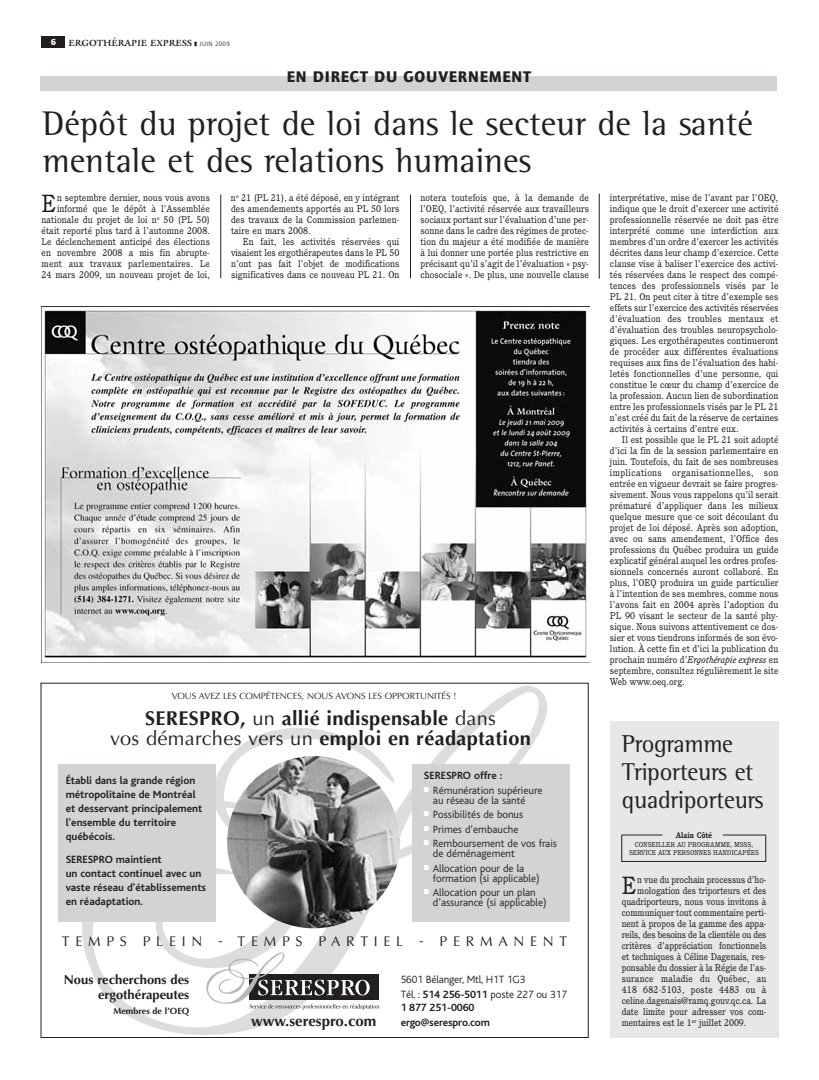
<style>
.page{position:relative;width:819px;height:1080px;background:#fff}
.page>*{position:absolute;margin:0;border:0;box-sizing:border-box;transform-origin:0 0}
.t1{font:35px/37px "Rotis Semi Serif";color:#231f20}
.t2{font:25px/28px "Rotis Semi Serif";letter-spacing:-.01em;color:#231f20}
.t3{font:24.2px "Cushing";color:#231f20}
.t4{font:700 20px/20px "Optima";letter-spacing:.015em;color:#231f20;text-align:center}
.t5{font:900 16px "Quay Itc T";letter-spacing:.055em;color:#231f20}
.t6{font:700 15px "Optima";color:#231f20}
.t7{font:14px "Optima";letter-spacing:.41em;color:#231f20}
.t8{font:700 13px/15px "Optima";color:#231f20;text-align:right}
.t9{font:300 11px/10px "Bliss";color:#231f20}
.t10{font:700 11px/14px "Bliss";color:#231f20}
.t11{font:9.5px/11px "Cushing";letter-spacing:.005em;color:#231f20;text-align:justify}
.t12{font:9.5px "Cushing";letter-spacing:-.015em;color:#231f20}
.t13{font:9px "Optima";color:#231f20}
.t14{font:700 9px "Air";letter-spacing:-.005em;color:#231f20}
.t15{font:700 9px "Optima";color:#231f20}
.t16{font:900 9px "Quay Itc T";color:#fff}
.t17{font:700 8px "Cushing";letter-spacing:-.005em;color:#231f20}
.t18{font:7px/8.5px "Cushing";letter-spacing:-.005em;color:#231f20;text-align:center}
.s1{font-family:"Universal Newswith Comm Pi";font-weight:400}
.s2{font-family:"Quay Itc T";font-weight:400;font-size:6.5px}
.s3{font-style:italic}
.s4{font-weight:400}
.s5{font-weight:700}
</style>
<div class="page">
<div style="left:42px;top:36px;width:24px;height:12px;background:#231f20"></div>
<div style="left:40px;top:76px;width:738px;height:15px;background:#d1d3d4"></div>
<hr style="left:220px;top:195px;width:1px;height:83px;background:#231f20">
<hr style="left:410px;top:195px;width:1px;height:83px;background:#231f20">
<hr style="left:599px;top:194px;width:1px;height:85px;background:#231f20">
<img style="left:41px;top:307px;width:548px;height:356px">
<svg style="left:82px;top:686px;width:465px;height:349px"></svg>
<div style="left:58px;top:764px;width:158px;height:158px;background:#d1d3d4"></div>
<div style="left:412px;top:764px;width:157px;height:158px;background:#d1d3d4"></div>
<img style="left:227px;top:756px;width:173px;height:172px;border-radius:50%">
<svg style="left:206px;top:952px;width:173px;height:58px"></svg>
<div style="left:610px;top:721px;width:168px;height:317px;background:#e6e7e8"></div>
<hr style="left:622px;top:861px;width:144px;height:1px;background:#231f20">
<svg style="left:622px;top:836px;width:1px;height:25px"></svg>
<hr style="left:622px;top:835px;width:41px;height:1px;background:#231f20">
<svg style="left:766px;top:835px;width:1px;height:27px"></svg>
<hr style="left:723px;top:835px;width:43px;height:1px;background:#231f20">
<p class="t16" style="left:51px;top:38px;width:7px">6</p>
<p class="t14" style="left:68px;top:40px;width:163px">ERGOTHÉRAPIE EXPRESS <span class="s1">-</span> <span class="s2">JUIN 2009</span></p>
<h3 class="t5" style="left:287px;top:71px;width:246px">EN DIRECT DU GOUVERNEMENT</h3>
<h1 class="t1" style="left:42px;top:108px;width:712px">Dépôt du projet de loi dans le secteur de la santé mentale et des relations humaines</h1>
<p class="t11" style="left:41px;top:193px;width:170px;text-align:right">n septembre dernier, nous vous avons informé que le dépôt à l’Assemblée nationale du projet de loi n<sup>o</sup> 50 (PL 50) était reporté plus tard à l’automne 2008.<br>Le déclenchement anticipé des élections en novembre 2008 a mis fin abrupte&shy;ment aux travaux parlementaires. Le 24 mars 2009, un nouveau projet de loi,</p>
<p class="t11" style="left:231px;top:193px;width:170px">n<sup>o</sup> 21 (PL 21), a été déposé, en y intégrant des amendements apportés au PL 50 lors des travaux de la Commission parlemen&shy;taire en mars 2008.</p>
<h3 class="t3" style="left:42px;top:194px;width:16px">E</h3>
<p class="t11" style="left:231px;top:237px;width:170px;text-indent:12px">En fait, les activités réservées qui visaient les ergothérapeutes dans le PL 50 n’ont pas fait l’objet de modifications significatives dans ce nouveau PL 21. On</p>
<p class="t11" style="left:421px;top:193px;width:170px">notera toutefois que, à la demande de l’OEQ, l’activité réservée aux travailleurs sociaux portant sur l’évaluation d’une per&shy;sonne dans le cadre des régimes de protec&shy;tion du majeur a été modifiée de manière à lui donner une portée plus restrictive en précisant qu’il s’agit de l’évaluation « psy&shy;chosociale ». De plus, une nouvelle clause</p>
<p class="t11" style="left:610px;top:193px;width:170px">interprétative, mise de l’avant par l’OEQ, indique que le droit d’exercer une activité professionnelle réservée ne doit pas être interprété comme une interdiction aux membres d’un ordre d’exercer les activités décrites dans leur champ d’exercice. Cette clause vise à baliser l’exercice des activi&shy;tés réservées dans le respect des compé&shy;tences des professionnels visés par le PL 21. On peut citer à titre d’exemple ses effets sur l’exercice des activités réservées d’évaluation des troubles mentaux et d’évaluation des troubles neuropsycholo&shy;giques. Les ergothérapeutes continueront de procéder aux différentes évaluations requises aux fins de l’évaluation des habi&shy;letés fonctionnelles d’une personne, qui constitue le cœur du champ d’exercice de la profession. Aucun lien de subordination entre les professionnels visés par le PL 21 n’est créé du fait de la réserve de certaines activités à certains d’entre eux.</p>
<p class="t11" style="left:610px;top:435px;width:170px;text-indent:12px">Il est possible que le PL 21 soit adopté d’ici la fin de la session parlementaire en juin. Toutefois, du fait de ses nombreuses implications organisationnelles, son entrée en vigueur devrait se faire progres&shy;sivement. Nous vous rappelons qu’il serait prématuré d’appliquer dans les milieux quelque mesure que ce soit découlant du projet de loi déposé. Après son adoption, avec ou sans amendement, l’Office des professions du Québec produira un guide explicatif général auquel les ordres profes&shy;sionnels concernés auront collaboré. En plus, l’OEQ produira un guide particulier à l’intention de ses membres, comme nous l’avons fait en 2004 après l’adoption du PL 90 visant le secteur de la santé phy&shy;sique. Nous suivons attentivement ce dos&shy;sier et vous tiendrons informés de son évo&shy;lution. À cette fin et d’ici la publication du prochain numéro d’<span class="s3">Ergothérapie express</span> en septembre, consultez régulièrement le site Web www.oeq.org.</p>
<p class="t13" style="left:172px;top:692px;width:286px">VOUS AVEZ LES COMPÉTENCES, NOUS AVONS LES OPPORTUNITÉS !</p>
<h3 class="t4" style="left:110px;top:710px;width:422px">SERESPRO, <span class="s4">un</span> allié indispensable <span class="s4">dans<br>vos démarches vers un</span> emploi en réadaptation</h3>
<p class="t10" style="left:66px;top:775px;width:138px">Établi dans la grande région métropolitaine de Montréal et desservant principalement l’ensemble du territoire québécois.</p>
<p class="t10" style="left:66px;top:854px;width:142px">SERESPRO maintient<br>un contact continuel avec un vaste réseau d’établissements en réadaptation.</p>
<p class="t10" style="left:424px;top:770px;width:80px">SERESPRO offre :</p>
<p class="t9" style="left:433px;top:786px;width:111px;text-indent:-9px"><sup>■</sup> Rémunération supérieure au réseau de la santé</p>
<p class="t9" style="left:424px;top:811px;width:101px"><sup>■</sup> Possibilités de bonus</p>
<p class="t9" style="left:424px;top:825px;width:96px"><sup>■</sup> Primes d’embauche</p>
<p class="t9" style="left:433px;top:840px;width:126px;text-indent:-9px"><sup>■</sup> Remboursement de vos frais de déménagement</p>
<p class="t9" style="left:433px;top:864px;width:108px;text-indent:-9px"><sup>■</sup> Allocation pour de la formation (si applicable)</p>
<p class="t9" style="left:433px;top:889px;width:115px;text-indent:-9px"><sup>■</sup> Allocation pour un plan d’assurance (si applicable)</p>
<h3 class="t7" style="left:62px;top:935px;width:507px">TEMPS PLEIN - TEMPS PARTIEL - PERMANENT</h3>
<h3 class="t8" style="left:64px;top:974px;width:127px">Nous recherchons des ergothérapeutes</h3>
<p class="t15" style="left:113px;top:1008px;width:77px">Membres de l’OEQ</p>
<h3 class="t6" style="left:251px;top:1015px;width:127px">www.serespro.com</h3>
<p class="t9" style="left:401px;top:973px;width:168px;line-height:15px">5601 Bélanger, Mtl, H1T 1G3<br>Tél. : <span class="s5">514 256-5011</span> poste 227 ou 317</p>
<p class="t10" style="left:401px;top:1001px;width:91px;line-height:15px">1 877 251-0060 ergo@serespro.com</p>
<h2 class="t2" style="left:622px;top:732px;width:143px">Programme<br>Triporteurs et quadriporteurs</h2>
<p class="t17" style="left:676px;top:832px;width:38px">Alain Côté</p>
<p class="t18" style="left:629px;top:840px;width:132px">CONSEILLER AU PROGRAMME, MSSS,<br>SERVICE AUX PERSONNES HANDICAPÉES</p>
<h3 class="t3" style="left:622px;top:876px;width:16px">E</h3>
<p class="t11" style="left:637px;top:875px;width:131px">n vue du prochain processus d’ho-</p>
<p class="t11" style="left:637px;top:886px;width:131px">mologation des triporteurs et des</p>
<p class="t11" style="left:622px;top:897px;width:146px">quadriporteurs, nous vous invitons à</p>
<p class="t11" style="left:622px;top:908px;width:146px">communiquer tout commentaire perti-</p>
<p class="t11" style="left:622px;top:919px;width:146px">nent à propos de la gamme des appa-</p>
<p class="t12" style="left:622px;top:931px;width:146px">reils, des besoins de la clientèle ou des</p>
<p class="t11" style="left:622px;top:941px;width:146px">critères d’appréciation fonctionnels</p>
<p class="t11" style="left:622px;top:952px;width:146px">et techniques à Céline Dagenais, res-</p>
<p class="t11" style="left:622px;top:963px;width:146px">ponsable du dossier à la Régie de l’as-</p>
<p class="t11" style="left:622px;top:974px;width:146px">surance maladie du Québec, au</p>
<p class="t11" style="left:622px;top:985px;width:146px">418 682-5103, poste 4483 ou à</p>
<p class="t11" style="left:622px;top:996px;width:146px">celine.dagenais@ramq.gouv.qc.ca. La</p>
<p class="t11" style="left:622px;top:1007px;width:146px">date limite pour adresser vos com-</p>
<p class="t11" style="left:622px;top:1018px;width:126px">mentaires est le 1<sup>er</sup> juillet 2009.</p>
</div>
